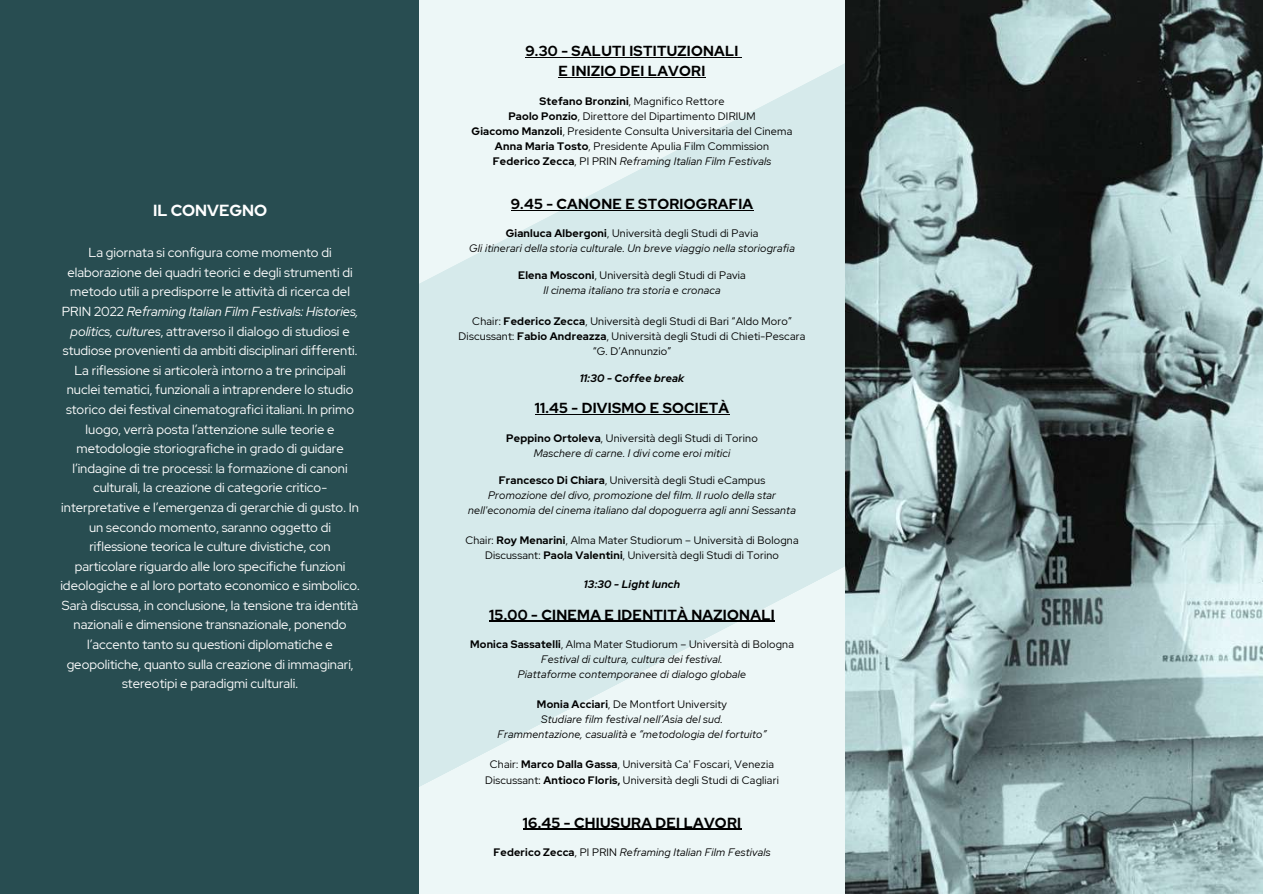
<style>
.page{position:relative;width:1263px;height:894px;background:#fff}
.page>*{position:absolute;margin:0;border:0;box-sizing:border-box;transform-origin:0 0}
.t1{font:700 16.05px "Red Hat Display";color:#fff}
.t2{font:700 14.55px/19.8px "Red Hat Display";letter-spacing:.02em;color:#000;text-align:center}
.t3{font:13.05px/19.5px "Red Hat Display";color:#fff;text-align:center}
.t4{font:italic 10.8px/15px "Red Hat Display";letter-spacing:.02em;color:#000;text-align:center}
.t5{font:10.8px/15px "Red Hat Display";letter-spacing:.02em;color:#000;text-align:center}
.t6{font:italic 700 10.8px "Red Hat Display";letter-spacing:.02em;color:#000}
.s1{font-style:italic}
.s2{font-weight:700}
.s3{font-weight:700;font-style:normal}
.s4{font-style:normal}
</style>
<div class="page">
<div style="left:0;top:0;width:1263px;height:893px;background:#d6eaeb"></div>
<svg style="left:418px;top:0;width:428px;height:341px;fill:#edf7f7"></svg>
<svg style="left:418px;top:506px;width:428px;height:387px;fill:#edf7f7"></svg>
<div style="left:0;top:0;width:418px;height:893px;background:#284d51"></div>
<img style="left:846px;top:0;width:417px;height:893px">
<hr style="left:535px;top:57px;width:204px;height:1px;background:#000">
<hr style="left:559px;top:77px;width:147px;height:1px;background:#000">
<hr style="left:520px;top:209px;width:233px;height:1px;background:#000">
<hr style="left:545px;top:414px;width:184px;height:1px;background:#000">
<hr style="left:489px;top:620px;width:286px;height:1px;background:#000">
<hr style="left:523px;top:828px;width:218px;height:1px;background:#000">
<p class="t1" style="left:153px;top:199px;width:116px">IL CONVEGNO</p>
<p class="t3" style="left:60px;top:243px;width:301px">La giornata si configura come momento di elaborazione dei quadri teorici e degli strumenti di metodo utili a predisporre le attività di ricerca del PRIN 2022 <span class="s1">Reframing Italian Film Festivals: Histories, politics, cultures</span>, attraverso il dialogo di studiosi e studiose provenienti da ambiti disciplinari differenti.<br>La riflessione si articolerà intorno a tre principali nuclei tematici, funzionali a intraprendere lo studio storico dei festival cinematografici italiani. In primo luogo, verrà posta l’attenzione sulle teorie e metodologie storiografiche in grado di guidare l’indagine di tre processi: la formazione di canoni culturali, la creazione di categorie critico&shy;interpretative e l’emergenza di gerarchie di gusto. In un secondo momento, saranno oggetto di riflessione teorica le culture divistiche, con particolare riguardo alle loro specifiche funzioni ideologiche e al loro portato economico e simbolico.<br>Sarà discussa, in conclusione, la tensione tra identità nazionali e dimensione transnazionale, ponendo l’accento tanto su questioni diplomatiche e geopolitiche, quanto sulla creazione di immaginari, stereotipi e paradigmi culturali.</p>
<p class="t2" style="left:525px;top:41px;width:215px">9.30 - SALUTI ISTITUZIONALI<br>E INIZIO DEI LAVORI</p>
<p class="t5" style="left:472px;top:93px;width:322px"><span class="s2">Stefano Bronzini</span>, Magnifico Rettore<br><span class="s2">Paolo Ponzio</span>, Direttore del Dipartimento DIRIUM<br><span class="s2">Giacomo Manzoli</span>, Presidente Consulta Universitaria del Cinema <span class="s2">Anna Maria Tosto</span>, Presidente Apulia Film Commission <span class="s2">Federico Zecca</span>, PI PRIN <span class="s1">Reframing Italian Film Festivals</span></p>
<p class="t2" style="left:511px;top:193px;width:244px">9.45 - CANONE E STORIOGRAFIA</p>
<p class="t4" style="left:469px;top:226px;width:327px"><span class="s3">Gianluca Albergoni</span><span class="s4">, Università degli Studi di Pavia<br></span>Gli itinerari della storia culturale. Un breve viaggio nella storiografia</p>
<p class="t4" style="left:518px;top:268px;width:229px"><span class="s3">Elena Mosconi</span><span class="s4">, Università degli Studi di Pavia<br></span>Il cinema italiano tra storia e cronaca</p>
<p class="t5" style="left:459px;top:313px;width:348px">Chair: <span class="s2">Federico Zecca</span>, Università degli Studi di Bari “Aldo Moro”<br>Discussant: <span class="s2">Fabio Andreazza</span>, Università degli Studi di Chieti-Pescara “G. D’Annunzio”</p>
<p class="t6" style="left:580px;top:371px;width:106px">11:30 - Coffee break</p>
<p class="t2" style="left:535px;top:398px;width:196px">11.45 - DIVISMO E SOCIETÀ</p>
<p class="t4" style="left:506px;top:430px;width:253px"><span class="s3">Peppino Ortoleva</span><span class="s4">, Università degli Studi di Torino<br></span>Maschere di carne. I divi come eroi mitici</p>
<p class="t4" style="left:468px;top:472px;width:329px"><span class="s3">Francesco Di Chiara</span><span class="s4">, Università degli Studi eCampus<br></span>Promozione del divo, promozione del film. Il ruolo della star nell'economia del cinema italiano dal dopoguerra agli anni Sessanta</p>
<p class="t5" style="left:465px;top:533px;width:335px">Chair: <span class="s2">Roy Menarini</span>, Alma Mater Studiorum – Università di Bologna<br>Discussant: <span class="s2">Paola Valentini</span>, Università degli Studi di Torino</p>
<p class="t6" style="left:584px;top:576px;width:98px">13:30 - Light lunch</p>
<p class="t2" style="left:489px;top:604px;width:287px">15.00 - CINEMA E IDENTITÀ NAZIONALI</p>
<p class="t4" style="left:470px;top:636px;width:325px"><span class="s3">Monica Sassatelli</span><span class="s4">, Alma Mater Studiorum – Università di Bologna<br></span>Festival di cultura, cultura dei festival.<br>Piattaforme contemporanee di dialogo globale</p>
<p class="t4" style="left:498px;top:696px;width:270px"><span class="s3">Monia Acciari</span><span class="s4">, De Montfort University<br></span>Studiare film festival nell’Asia del sud.<br>Frammentazione, casualità e “metodologia del fortuito”</p>
<p class="t5" style="left:485px;top:757px;width:295px">Chair: <span class="s2">Marco Dalla Gassa</span>, Università Ca' Foscari, Venezia<br>Discussant: <span class="s2">Antioco Floris,</span> Università degli Studi di Cagliari</p>
<p class="t2" style="left:523px;top:812px;width:220px">16.45 - CHIUSURA DEI LAVORI</p>
<p class="t4" style="left:493px;top:844px;width:279px"><span class="s3">Federico Zecca</span><span class="s4">, PI PRIN</span> Reframing Italian Film Festivals</p>
</div>
